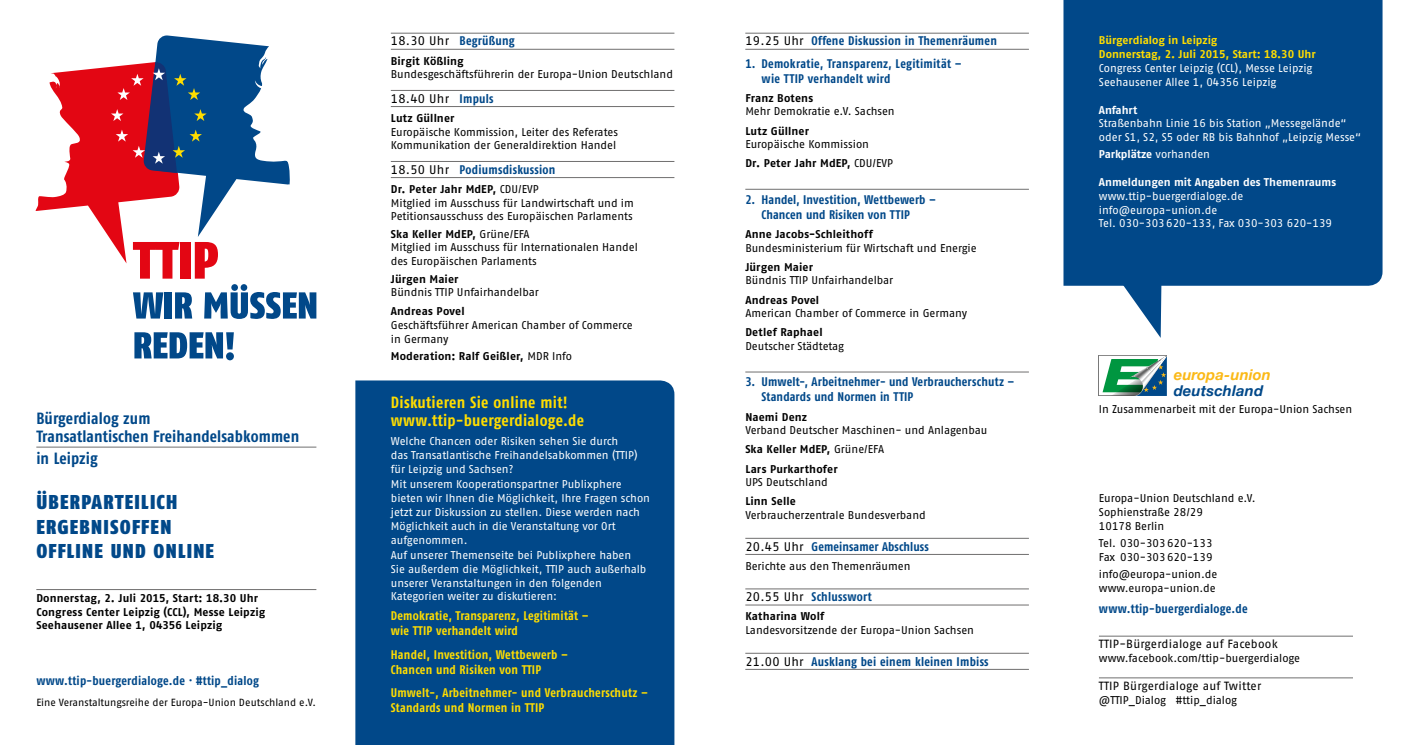
<style>
.page{position:relative;width:1418px;height:745px;background:#fff}
.page>*{position:absolute;margin:0;border:0;box-sizing:border-box;transform-origin:0 0}
.t1{font:20px/24.8px "Fago Co Black Tf";letter-spacing:.06em;color:#014889}
.t2{font:16.25px/17.5px "Fago Co Bold Tf";letter-spacing:.005em;color:#014889}
.t3{font:16.25px/18.8px "Fago Co Bold Tf";letter-spacing:.02em;color:#fd0}
.t4{font:italic 700 14.88px "Helvetica Neue";letter-spacing:.01em;color:#fbb917}
.t5{font:italic 700 14.88px "Helvetica Neue";letter-spacing:.01em;color:#014889}
.t6{font:12.5px/15px "Fago Co Bold Tf";letter-spacing:.015em;color:#014889}
.t7{font:12.5px/15px "Fago Co Bold Tf";letter-spacing:.02em;color:#fd0}
.t8{font:12.5px "Fago No Regular Tf";letter-spacing:.02em;color:#000}
.t9{font:11.88px "Fago No Regular Tf";letter-spacing:.02em;color:#000}
.t10{font:11.25px/13.8px "Fago No Regular Tf";color:#000}
.t11{font:11.25px/13.8px "Fago No Regular Tf";letter-spacing:-.005em;color:#fff}
.t12{font:11.25px/13.8px "Fago No Bold Tf";letter-spacing:.01em;color:#000}
.t13{font:11.25px "Fago No Bold Tf";color:#fff}
.t14{font:11.25px/13.8px "Fago No Bold Tf";color:#fd0}
.t15{font:10.38px "Fago No Regular Tf";letter-spacing:-.005em;color:#000}
.s1{font-family:"Fago No Regular Tf";color:#000}
.s2{font-family:"Fago Co Bold Tf";color:#014889}
.s3{font-family:"Fago No Regular Tf"}
</style>
<div class="page">
<hr style="left:36px;top:589px;width:280px;height:1px;background:#706f6f">
<svg style="left:35px;top:35px;width:255px;height:243px"></svg>
<svg style="left:133px;top:292px;width:30px;height:26px"></svg>
<div style="left:165px;top:292px;width:7px;height:26px;background:#014889"></div>
<svg style="left:175px;top:292px;width:17px;height:26px"></svg>
<svg style="left:204px;top:284px;width:112px;height:35px"></svg>
<svg style="left:134px;top:332px;width:100px;height:28px"></svg>
<hr style="left:36px;top:446px;width:280px;height:1px;background:#706f6f">
<svg style="left:355px;top:380px;width:319px;height:364px;background:#0a4e8d"></svg>
<hr style="left:391px;top:33px;width:283px;height:1px;background:#706f6f">
<hr style="left:391px;top:49px;width:283px;height:1px;background:#706f6f">
<hr style="left:391px;top:90px;width:283px;height:1px;background:#706f6f">
<hr style="left:391px;top:106px;width:283px;height:1px;background:#706f6f">
<hr style="left:391px;top:161px;width:283px;height:1px;background:#706f6f">
<hr style="left:391px;top:177px;width:283px;height:1px;background:#706f6f">
<hr style="left:745px;top:33px;width:283px;height:1px;background:#706f6f">
<hr style="left:745px;top:49px;width:283px;height:1px;background:#706f6f">
<hr style="left:745px;top:189px;width:283px;height:1px;background:#706f6f">
<hr style="left:745px;top:371px;width:283px;height:1px;background:#706f6f">
<hr style="left:745px;top:537px;width:283px;height:1px;background:#706f6f">
<hr style="left:745px;top:554px;width:283px;height:1px;background:#706f6f">
<hr style="left:745px;top:588px;width:283px;height:1px;background:#706f6f">
<hr style="left:745px;top:604px;width:283px;height:1px;background:#706f6f">
<hr style="left:745px;top:652px;width:283px;height:1px;background:#706f6f">
<hr style="left:745px;top:668px;width:283px;height:1px;background:#706f6f">
<div style="left:1063px;top:0;width:319px;height:285px;background:#014889"></div>
<svg style="left:1119px;top:272px;width:42px;height:66px"></svg>
<svg style="left:1098px;top:355px;width:68px;height:41px"></svg>
<hr style="left:1098px;top:635px;width:254px;height:1px;background:#706f6f">
<hr style="left:1098px;top:677px;width:254px;height:1px;background:#706f6f">
<h2 class="t2" style="left:36px;top:409px;width:264px">Bürgerdialog zum<br>Transatlantischen Freihandelsabkommen</h2>
<h2 class="t2" style="left:36px;top:449px;width:63px">in Leipzig</h2>
<h1 class="t1" style="left:36px;top:488px;width:179px">ÜBERPARTEILICH<br>ERGEBNISOFFEN<br>OFFLINE UND ONLINE</h1>
<p class="t12" style="left:36px;top:590px;width:230px">Donnerstag, 2. Juli 2015, Start: 18.30 Uhr<br>Congress Center Leipzig (CCL), Messe Leipzig<br>Seehausener Allee 1, 04356 Leipzig</p>
<p class="t6" style="left:36px;top:672px;width:224px">www.ttip-buergerdialoge.de · #ttip_dialog</p>
<p class="t15" style="left:36px;top:695px;width:281px">Eine Veranstaltungsreihe der Europa-Union Deutschland e.V.</p>
<p class="t6" style="left:391px;top:33px;width:125px"><span class="s1">18.30 Uhr</span> Begrüßung</p>
<p class="t12" style="left:391px;top:54px;width:74px">Birgit Kößling</p>
<p class="t10" style="left:391px;top:67px;width:284px">Bundesgeschäftsführerin der Europa-Union Deutschland</p>
<p class="t8" style="left:391px;top:91px;width:104px">18.40 Uhr <span class="s2">Impuls</span></p>
<p class="t12" style="left:391px;top:111px;width:65px">Lutz Güllner</p>
<p class="t10" style="left:391px;top:125px;width:229px">Europäische Kommission, Leiter des Referates<br>Kommunikation der Generaldirektion Handel</p>
<p class="t6" style="left:391px;top:162px;width:166px"><span class="s1">18.50 Uhr</span> Podiumsdiskussion</p>
<p class="t12" style="left:391px;top:182px;width:149px">Dr. Peter Jahr MdEP, <span class="s3">CDU/EVP</span></p>
<p class="t10" style="left:391px;top:195px;width:244px">Mitglied im Ausschuss für Landwirtschaft und im<br>Petitionsausschuss des Europäischen Parlaments</p>
<p class="t12" style="left:391px;top:226px;width:140px">Ska Keller MdEP, <span class="s3">Grüne/EFA</span></p>
<p class="t10" style="left:391px;top:240px;width:248px">Mitglied im Ausschuss für Internationalen Handel des Europäischen Parlaments</p>
<p class="t12" style="left:391px;top:271px;width:69px">Jürgen Maier</p>
<p class="t10" style="left:391px;top:285px;width:149px">Bündnis TTIP Unfairhandelbar</p>
<p class="t12" style="left:391px;top:304px;width:75px">Andreas Povel</p>
<p class="t10" style="left:391px;top:318px;width:243px">Geschäftsführer American Chamber of Commerce in Germany</p>
<p class="t12" style="left:391px;top:349px;width:183px">Moderation: Ralf Geißler, <span class="s3">MDR Info</span></p>
<h2 class="t3" style="left:391px;top:392px;width:195px">Diskutieren Sie online mit! www.ttip-buergerdialoge.de</h2>
<p class="t11" style="left:391px;top:434px;width:248px">Welche Chancen oder Risiken sehen Sie durch das Transatlantische Freihandelsabkommen (TTIP) für Leipzig und Sachsen?</p>
<p class="t11" style="left:391px;top:477px;width:261px">Mit unserem Kooperationspartner Publixphere bieten wir Ihnen die Möglichkeit, Ihre Fragen schon jetzt zur Diskussion zu stellen. Diese werden nach Möglichkeit auch in die Veranstaltung vor Ort aufgenommen.</p>
<p class="t11" style="left:391px;top:547px;width:257px">Auf unserer Themenseite bei Publixphere haben Sie außerdem die Möglichkeit, TTIP auch außerhalb unserer Veranstaltungen in den folgenden Kategorien weiter zu diskutieren:</p>
<p class="t7" style="left:391px;top:607px;width:199px">Demokratie, Transparenz, Legitimität – wie TTIP verhandelt wird</p>
<p class="t7" style="left:391px;top:646px;width:179px">Handel, Investition, Wettbewerb –<br>Chancen und Risiken von TTIP</p>
<p class="t7" style="left:391px;top:684px;width:259px">Umwelt-, Arbeitnehmer- und Verbraucherschutz –<br>Standards und Normen in TTIP</p>
<p class="t6" style="left:745px;top:33px;width:253px"><span class="s1">19.25 Uhr</span> Offene Diskussion in Themenräumen</p>
<p class="t6" style="left:761px;top:55px;width:202px;text-indent:-16px">1. Demokratie, Transparenz, Legitimität – wie TTIP verhandelt wird</p>
<p class="t12" style="left:745px;top:91px;width:69px">Franz Botens</p>
<p class="t10" style="left:745px;top:104px;width:151px">Mehr Demokratie e.V. Sachsen</p>
<p class="t12" style="left:745px;top:123px;width:65px">Lutz Güllner</p>
<p class="t10" style="left:745px;top:137px;width:125px">Europäische Kommission</p>
<p class="t12" style="left:745px;top:156px;width:149px">Dr. Peter Jahr MdEP, <span class="s3">CDU/EVP</span></p>
<p class="t6" style="left:761px;top:191px;width:176px;text-indent:-16px">2. Handel, Investition, Wettbewerb –<br>Chancen und Risiken von TTIP</p>
<p class="t12" style="left:745px;top:227px;width:129px">Anne Jacobs-Schleithoff</p>
<p class="t10" style="left:745px;top:240px;width:233px">Bundesministerium für Wirtschaft und Energie</p>
<p class="t12" style="left:745px;top:259px;width:69px">Jürgen Maier</p>
<p class="t10" style="left:745px;top:273px;width:149px">Bündnis TTIP Unfairhandelbar</p>
<p class="t12" style="left:745px;top:292px;width:75px">Andreas Povel</p>
<p class="t10" style="left:745px;top:306px;width:223px">American Chamber of Commerce in Germany</p>
<p class="t12" style="left:745px;top:325px;width:79px">Detlef Raphael</p>
<p class="t10" style="left:745px;top:339px;width:100px">Deutscher Städtetag</p>
<p class="t6" style="left:761px;top:374px;width:254px;text-indent:-16px">3. Umwelt-, Arbeitnehmer- und Verbraucherschutz –<br>Standards und Normen in TTIP</p>
<p class="t12" style="left:745px;top:409px;width:63px">Naemi Denz</p>
<p class="t10" style="left:745px;top:423px;width:244px">Verband Deutscher Maschinen- und Anlagenbau</p>
<p class="t12" style="left:745px;top:439px;width:140px;line-height:19.1px">Ska Keller MdEP, <span class="s3">Grüne/EFA<br></span>Lars Purkarthofer</p>
<p class="t10" style="left:745px;top:475px;width:84px">UPS Deutschland</p>
<p class="t12" style="left:745px;top:494px;width:52px">Linn Selle</p>
<p class="t10" style="left:745px;top:508px;width:182px">Verbraucherzentrale Bundesverband</p>
<p class="t6" style="left:745px;top:538px;width:185px"><span class="s1">20.45 Uhr</span> Gemeinsamer Abschluss</p>
<p class="t10" style="left:745px;top:558px;width:167px">Berichte aus den Themenräumen</p>
<p class="t6" style="left:745px;top:588px;width:128px"><span class="s1">20.55 Uhr</span> Schlusswort</p>
<p class="t12" style="left:745px;top:609px;width:80px">Katharina Wolf</p>
<p class="t10" style="left:745px;top:622px;width:230px">Landesvorsitzende der Europa-Union Sachsen</p>
<p class="t6" style="left:745px;top:653px;width:245px"><span class="s1">21.00 Uhr</span> Ausklang bei einem kleinen Imbiss</p>
<p class="t14" style="left:1098px;top:33px;width:218px">Bürgerdialog in Leipzig<br>Donnerstag, 2. Juli 2015, Start: 18.30 Uhr</p>
<p class="t11" style="left:1098px;top:61px;width:215px">Congress Center Leipzig (CCL), Messe Leipzig<br>Seehausener Allee 1, 04356 Leipzig</p>
<p class="t13" style="left:1098px;top:103px;width:40px">Anfahrt</p>
<p class="t11" style="left:1098px;top:116px;width:264px">Straßenbahn Linie 16 bis Station „Messegelände“ oder S1, S2, S5 oder RB bis Bahnhof „Leipzig Messe“</p>
<p class="t13" style="left:1098px;top:148px;width:113px">Parkplätze <span class="s3">vorhanden</span></p>
<p class="t13" style="left:1098px;top:175px;width:239px">Anmeldungen mit Angaben des Themenraums</p>
<p class="t11" style="left:1098px;top:189px;width:235px">www.ttip-buergerdialoge.de info@europa-union.de<br>Tel. 030-303620-133, Fax 030-303 620-139</p>
<h3 class="t4" style="left:1173px;top:363px;width:99px">europa-union</h3>
<h3 class="t5" style="left:1173px;top:378px;width:91px">deutschland</h3>
<p class="t10" style="left:1098px;top:402px;width:255px">In Zusammenarbeit mit der Europa-Union Sachsen</p>
<p class="t10" style="left:1098px;top:491px;width:158px">Europa-Union Deutschland e.V.<br>Sophienstraße 28/29<br>10178 Berlin</p>
<p class="t10" style="left:1098px;top:535px;width:115px">Tel. 030-303620-133<br>Fax 030-303620-139</p>
<p class="t10" style="left:1098px;top:566px;width:120px">info@europa-union.de www.europa-union.de</p>
<p class="t6" style="left:1098px;top:601px;width:150px">www.ttip-buergerdialoge.de</p>
<p class="t9" style="left:1098px;top:637px;width:180px">TTIP-Bürgerdialoge auf Facebook</p>
<p class="t10" style="left:1098px;top:651px;width:203px">www.facebook.com/ttip-buergerdialoge</p>
<p class="t9" style="left:1098px;top:678px;width:164px">TTIP Bürgerdialoge auf Twitter</p>
<p class="t10" style="left:1098px;top:692px;width:140px">@TTIP_Dialog #ttip_dialog</p>
</div>
